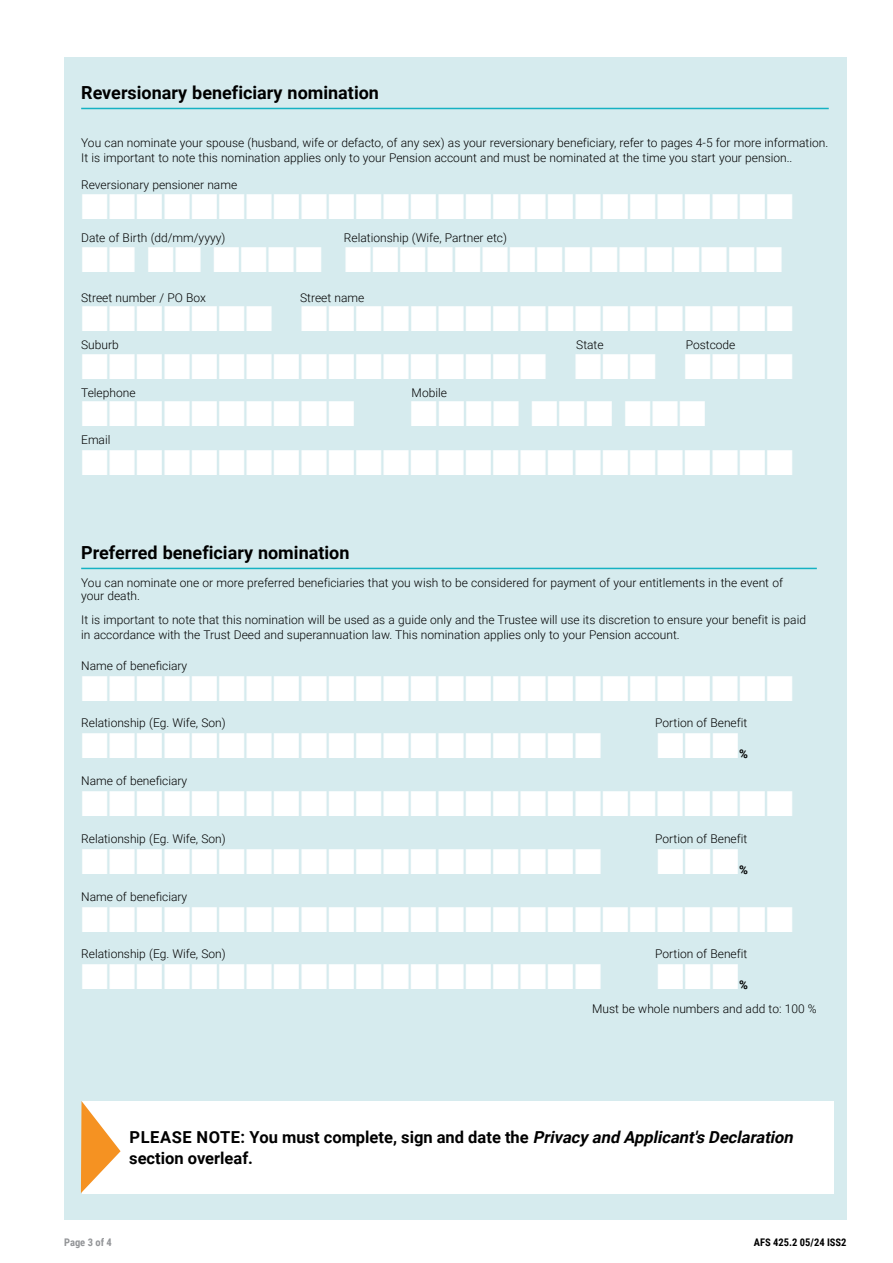
<style>
.page{position:relative;width:893px;height:1263px;background:#fff}
.page>*{position:absolute;margin:0;border:0;box-sizing:border-box;transform-origin:0 0}
.t1{font:36px "Zapf Dingbats ITC";color:#fff}
.t2{font:700 18px "Roboto";color:#000}
.t3{font:700 16.5px/21px "Roboto";color:#000}
.t4{font:300 12px/15px "Roboto";color:#000}
.t5{font:700 12px "Roboto";color:#000}
.t6{font:700 10.5px "Roboto Condensed";color:#000}
.t7{font:700 10.5px "Roboto Condensed";color:#939598}
.s1{font-style:italic}
</style>
<div class="page">
<div style="left:64px;top:58px;width:783px;height:1162px;background:#d6ebee"></div>
<div style="left:82px;top:1101px;width:752px;height:92px;background:#fff"></div>
<svg style="left:81px;top:1101px;width:40px;height:92px"></svg>
<hr style="left:81px;top:568px;width:736px;height:1px;background:#15b2c3">
<hr style="left:81px;top:108px;width:748px;height:1px;background:#15b2c3">
<h2 class="t2" style="left:81px;top:80px;width:299px">Reversionary beneficiary nomination</h2>
<p class="t4" style="left:81px;top:135px;width:749px">You can nominate your spouse (husband, wife or defacto, of any sex) as your reversionary beneficiary, refer to pages 4-5 for more information.<br>It is important to note this nomination applies only to your Pension account and must be nominated at the time you start your pension..</p>
<p class="t4" style="left:81px;top:177px;width:158px">Reversionary pensioner name</p>
<h1 class="t1" style="left:81px;top:189px;width:714px">■■■■■■■■■■■■■■■■■■■■■■■■■■</h1>
<p class="t4" style="left:81px;top:230px;width:146px">Date of Birth (dd/mm/yyyy)</p>
<p class="t4" style="left:344px;top:230px;width:165px">Relationship (Wife, Partner etc)</p>
<h1 class="t1" style="left:81px;top:243px;width:703px">■■ ■■ ■■■■ ■■■■■■■■■■■■■■■■</h1>
<p class="t4" style="left:81px;top:289px;width:126px">Street number / PO Box</p>
<p class="t4" style="left:300px;top:289px;width:66px">Street name</p>
<h1 class="t1" style="left:81px;top:302px;width:714px">■■■■■■■ ■■■■■■■■■■■■■■■■■■</h1>
<p class="t4" style="left:81px;top:337px;width:39px">Suburb</p>
<p class="t4" style="left:576px;top:337px;width:29px">State</p>
<p class="t4" style="left:686px;top:337px;width:51px">Postcode</p>
<h1 class="t1" style="left:81px;top:350px;width:714px">■■■■■■■■■■■■■■■■■ ■■■ ■■■■</h1>
<p class="t4" style="left:81px;top:384px;width:56px">Telephone</p>
<p class="t4" style="left:412px;top:384px;width:37px">Mobile</p>
<h1 class="t1" style="left:81px;top:397px;width:275px">■■■■■■■■■■</h1>
<h1 class="t1" style="left:410px;top:397px;width:298px">■■■■ ■■■ ■■■</h1>
<p class="t4" style="left:81px;top:432px;width:31px">Email</p>
<h1 class="t1" style="left:81px;top:445px;width:714px">■■■■■■■■■■■■■■■■■■■■■■■■■■</h1>
<h2 class="t2" style="left:81px;top:540px;width:270px">Preferred beneficiary nomination</h2>
<p class="t4" style="left:81px;top:575px;width:703px;line-height:13.5px">You can nominate one or more preferred beneficiaries that you wish to be considered for payment of your entitlements in the event of your death.</p>
<p class="t4" style="left:81px;top:611px;width:726px">It is important to note that this nomination will be used as a guide only and the Trustee will use its discretion to ensure your benefit is paid in accordance with the Trust Deed and superannuation law. This nomination applies only to your Pension account.</p>
<p class="t4" style="left:81px;top:657px;width:108px">Name of beneficiary</p>
<h1 class="t1" style="left:81px;top:671px;width:714px">■■■■■■■■■■■■■■■■■■■■■■■■■■</h1>
<p class="t4" style="left:81px;top:715px;width:146px">Relationship (Eg. Wife, Son)</p>
<p class="t4" style="left:655px;top:715px;width:94px">Portion of Benefit</p>
<h1 class="t1" style="left:81px;top:729px;width:522px">■■■■■■■■■■■■■■■■■■■</h1>
<h1 class="t1" style="left:657px;top:729px;width:84px">■■■</h1>
<p class="t5" style="left:739px;top:746px;width:10px">%</p>
<p class="t4" style="left:81px;top:773px;width:108px">Name of beneficiary</p>
<h1 class="t1" style="left:81px;top:787px;width:714px">■■■■■■■■■■■■■■■■■■■■■■■■■■</h1>
<p class="t4" style="left:81px;top:831px;width:146px">Relationship (Eg. Wife, Son)</p>
<p class="t4" style="left:655px;top:831px;width:94px">Portion of Benefit</p>
<h1 class="t1" style="left:81px;top:844px;width:522px">■■■■■■■■■■■■■■■■■■■</h1>
<h1 class="t1" style="left:657px;top:844px;width:84px">■■■</h1>
<p class="t5" style="left:739px;top:861px;width:10px">%</p>
<p class="t4" style="left:81px;top:888px;width:108px">Name of beneficiary</p>
<h1 class="t1" style="left:81px;top:902px;width:714px">■■■■■■■■■■■■■■■■■■■■■■■■■■</h1>
<p class="t4" style="left:81px;top:946px;width:146px">Relationship (Eg. Wife, Son)</p>
<p class="t4" style="left:655px;top:946px;width:94px">Portion of Benefit</p>
<h1 class="t1" style="left:81px;top:960px;width:522px">■■■■■■■■■■■■■■■■■■■</h1>
<h1 class="t1" style="left:657px;top:960px;width:84px">■■■</h1>
<p class="t5" style="left:739px;top:977px;width:10px">%</p>
<p class="t4" style="left:592px;top:1001px;width:226px">Must be whole numbers and add to: 100 %</p>
<h3 class="t3" style="left:129px;top:1126px;width:669px">PLEASE NOTE: You must complete, sign and date the <span class="s1">Privacy and Applicant's Declaration </span>section overleaf.</h3>
<p class="t7" style="left:64px;top:1234px;width:49px">Page 3 of 4</p>
<p class="t6" style="left:754px;top:1234px;width:94px">AFS 425.2 05/24 ISS2</p>
</div>
